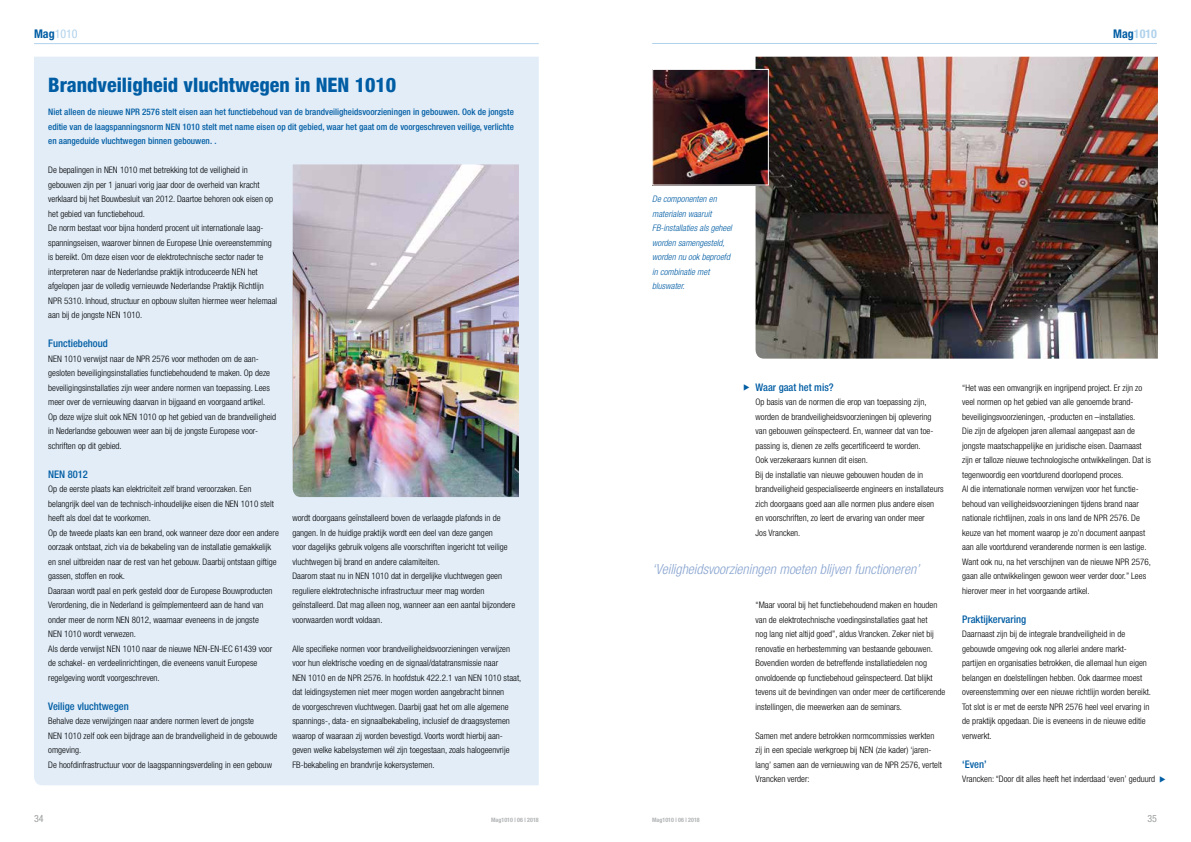
<style>
.page{position:relative;width:1191px;height:842px;background:#fff}
.page>*{position:absolute;margin:0;border:0;box-sizing:border-box;transform-origin:0 0}
.t1{font:800 condensed 20px "Helvetica Neue";color:#005da4}
.t2{font:italic 300 condensed 14px "Helvetica Neue";color:#89a5d0}
.t3{font:700 condensed 12px "Helvetica Neue";color:#b0d2ec}
.t4{font:condensed 12px "Helvetica Neue";color:#b0d2ec}
.t5{font:500 condensed 10.5px "Helvetica Neue";color:#005da4}
.t6{font:condensed 10px "Helvetica Neue";color:#9c9e9f}
.t7{font:300 condensed 9px/14.5px "Helvetica Neue";color:#000}
.t8{font:500 condensed 9px/14.5px "Helvetica Neue";color:#005da4;text-align:justify}
.t9{font:italic 300 condensed 9px/14.5px "Helvetica Neue";color:#005da4}
.t10{font:700 condensed 6px "Helvetica Neue";color:#b1b3b4}
.s1{font-weight:700;color:#005da4}
.s2{color:#005da4}
</style>
<div class="page">
<hr style="left:652px;top:43px;width:505px;height:1px;background:#b0d2ec">
<hr style="left:34px;top:43px;width:505px;height:1px;background:#b0d2ec">
<div style="left:34px;top:57px;width:505px;height:728px;background:#e2edf8"></div>
<img style="left:293px;top:164px;width:226px;height:333px">
<img style="left:755px;top:57px;width:403px;height:302px">
<img style="left:654px;top:71px;width:113px;height:113px">
<div style="left:652px;top:69px;width:117px;height:117px;border:1px solid #fff"></div>
<h3 class="t4" style="left:34px;top:27px;width:45px"><span class="s1">Mag</span>1010</h3>
<h1 class="t1" style="left:48px;top:73px;width:349px">Brandveiligheid vluchtwegen in NEN 1010</h1>
<p class="t8" style="left:48px;top:105px;width:467px">Niet alleen de nieuwe NPR 2576 stelt eisen aan het functiebehoud van de brandveiligheidsvoorzieningen in gebouwen. Ook de jongste editie van de laagspanningsnorm NEN 1010 stelt met name eisen op dit gebied, waar het gaat om de voorgeschreven veilige, verlichte en aangeduide vluchtwegen binnen gebouwen. .</p>
<p class="t7" style="left:48px;top:163px;width:230px">De bepalingen in NEN 1010 met betrekking tot de veiligheid in gebouwen zijn per 1 januari vorig jaar door de overheid van kracht verklaard bij het Bouwbesluit van 2012. Daartoe behoren ook eisen op het gebied van functiebehoud.<br>De norm bestaat voor bijna honderd procent uit internationale laag&shy;spanningseisen, waarover binnen de Europese Unie overeenstemming is bereikt. Om deze eisen voor de elektrotechnische sector nader te interpreteren naar de Nederlandse praktijk introduceerde NEN het afgelopen jaar de volledig vernieuwde Nederlandse Praktijk Richtlijn NPR 5310. Inhoud, structuur en opbouw sluiten hiermee weer helemaal aan bij de jongste NEN 1010.</p>
<p class="t5" style="left:48px;top:337px;width:61px">Functiebehoud</p>
<p class="t7" style="left:48px;top:351px;width:229px">NEN 1010 verwijst naar de NPR 2576 voor methoden om de aan&shy;gesloten beveiligingsinstallaties functiebehoudend te maken. Op deze beveiligingsinstallaties zijn weer andere normen van toepassing. Lees meer over de vernieuwing daarvan in bijgaand en voorgaand artikel.<br>Op deze wijze sluit ook NEN 1010 op het gebied van de brandveiligheid in Nederlandse gebouwen weer aan bij de jongste Europese voor&shy;schriften op dit gebied.</p>
<p class="t5" style="left:48px;top:468px;width:41px">NEN 8012</p>
<p class="t7" style="left:48px;top:482px;width:232px">Op de eerste plaats kan elektriciteit zelf brand veroorzaken. Een belangrijk deel van de technisch-inhoudelijke eisen die NEN 1010 stelt heeft als doel dat te voorkomen.<br>Op de tweede plaats kan een brand, ook wanneer deze door een andere oorzaak ontstaat, zich via de bekabeling van de installatie gemakkelijk en snel uitbreiden naar de rest van het gebouw. Daarbij ontstaan giftige gassen, stoffen en rook.<br>Daaraan wordt paal en perk gesteld door de Europese Bouwproducten Verordening, die in Nederland is geïmplementeerd aan de hand van onder meer de norm NEN 8012, waarnaar eveneens in de jongste<br>NEN 1010 wordt verwezen.<br>Als derde verwijst NEN 1010 naar de nieuwe NEN-EN-IEC 61439 voor de schakel- en verdeelinrichtingen, die eveneens vanuit Europese regelgeving wordt voorgeschreven.</p>
<p class="t5" style="left:48px;top:700px;width:82px">Veilige vluchtwegen</p>
<p class="t7" style="left:48px;top:714px;width:230px">Behalve deze verwijzingen naar andere normen levert de jongste<br>NEN 1010 zelf ook een bijdrage aan de brandveiligheid in de gebouwde omgeving.<br>De hoofdinfrastructuur voor de laagspanningsverdeling in een gebouw</p>
<p class="t7" style="left:292px;top:511px;width:224px">wordt doorgaans geïnstalleerd boven de verlaagde plafonds in de gangen. In de huidige praktijk wordt een deel van deze gangen<br>voor dagelijks gebruik volgens alle voorschriften ingericht tot veilige vluchtwegen bij brand en andere calamiteiten.<br>Daarom staat nu in NEN 1010 dat in dergelijke vluchtwegen geen reguliere elektrotechnische infrastructuur meer mag worden geïnstalleerd. Dat mag alleen nog, wanneer aan een aantal bijzondere voorwaarden wordt voldaan.</p>
<p class="t7" style="left:292px;top:641px;width:230px">Alle specifieke normen voor brandveiligheidsvoorzieningen verwijzen voor hun elektrische voeding en de signaal/datatransmissie naar<br>NEN 1010 en de NPR 2576. In hoofdstuk 422.2.1 van NEN 1010 staat, dat leidingsystemen niet meer mogen worden aangebracht binnen<br>de voorgeschreven vluchtwegen. Daarbij gaat het om alle algemene spannings-, data- en signaalbekabeling, inclusief de draagsystemen waarop of waaraan zij worden bevestigd. Voorts wordt hierbij aan&shy;geven welke kabelsystemen wél zijn toegestaan, zoals halogeenvrije FB-bekabeling en brandvrije kokersystemen.</p>
<h3 class="t3" style="left:1113px;top:26px;width:45px"><span class="s2">Mag</span>1010</h3>
<p class="t9" style="left:652px;top:192px;width:81px">De componenten en materialen waaruit<br>FB-installaties als geheel worden samengesteld, worden nu ook beproefd in combinatie met bluswater.</p>
<p class="t5" style="left:755px;top:381px;width:80px">Waar gaat het mis?</p>
<p class="t7" style="left:755px;top:395px;width:190px">Op basis van de normen die erop van toepassing zijn, worden de brandveiligheidsvoorzieningen bij oplevering van gebouwen geïnspecteerd. En, wanneer dat van toe&shy;passing is, dienen ze zelfs gecertificeerd te worden.<br>Ook verzekeraars kunnen dit eisen.<br>Bij de installatie van nieuwe gebouwen houden de in brandveiligheid gespecialiseerde engineers en installateurs zich doorgaans goed aan alle normen plus andere eisen en voorschriften, zo leert de ervaring van onder meer<br>Jos Vrancken.</p>
<h2 class="t2" style="left:652px;top:561px;width:269px">‘Veiligheidsvoorzieningen moeten blijven functioneren’</h2>
<p class="t7" style="left:755px;top:598px;width:191px">“Maar vooral bij het functiebehoudend maken en houden van de elektrotechnische voedingsinstallaties gaat het<br>nog lang niet altijd goed”, aldus Vrancken. Zeker niet bij renovatie en herbestemming van bestaande gebouwen.<br>Bovendien worden de betreffende installatiedelen nog onvoldoende op functiebehoud geïnspecteerd. Dat blijkt tevens uit de bevindingen van onder meer de certificerende instellingen, die meewerken aan de seminars.</p>
<p class="t7" style="left:755px;top:728px;width:188px">Samen met andere betrokken normcommissies werkten zij in een speciale werkgroep bij NEN (zie kader) ‘jaren&shy;lang’ samen aan de vernieuwing van de NPR 2576, vertelt Vrancken verder:</p>
<p class="t7" style="left:962px;top:380px;width:190px">“Het was een omvangrijk en ingrijpend project. Er zijn zo veel normen op het gebied van alle genoemde brand&shy;beveiligingsvoorzieningen, -producten en –installaties.<br>Die zijn de afgelopen jaren allemaal aangepast aan de jongste maatschappelijke en juridische eisen. Daarnaast zijn er talloze nieuwe technologische ontwikkelingen. Dat is tegenwoordig een voortdurend doorlopend proces.<br>Al die internationale normen verwijzen voor het functie&shy;behoud van veiligheidsvoorzieningen tijdens brand naar nationale richtlijnen, zoals in ons land de NPR 2576. De keuze van het moment waarop je zo’n document aanpast aan alle voortdurend veranderende normen is een lastige.<br>Want ook nu, na het verschijnen van de nieuwe NPR 2576, gaan alle ontwikkelingen gewoon weer verder door.” Lees hierover meer in het voorgaande artikel.</p>
<p class="t5" style="left:962px;top:613px;width:65px">Praktijkervaring</p>
<p class="t7" style="left:962px;top:627px;width:190px">Daarnaast zijn bij de integrale brandveiligheid in de gebouwde omgeving ook nog allerlei andere markt&shy;partijen en organisaties betrokken, die allemaal hun eigen belangen en doelstellingen hebben. Ook daarmee moest overeenstemming over een nieuwe richtlijn worden bereikt.<br>Tot slot is er met de eerste NPR 2576 heel veel ervaring in de praktijk opgedaan. Die is eveneens in de nieuwe editie verwerkt.</p>
<p class="t5" style="left:962px;top:758px;width:26px">‘Even’</p>
<p class="t7" style="left:962px;top:772px;width:194px">Vrancken: “Door dit alles heeft het inderdaad ‘even’ geduurd</p>
<p class="t6" style="left:34px;top:812px;width:11px">34</p>
<p class="t10" style="left:491px;top:816px;width:49px">Mag1010 | 06 | 2018</p>
<p class="t10" style="left:652px;top:816px;width:49px">Mag1010 | 06 | 2018</p>
<p class="t6" style="left:1147px;top:812px;width:11px">35</p>
</div>
